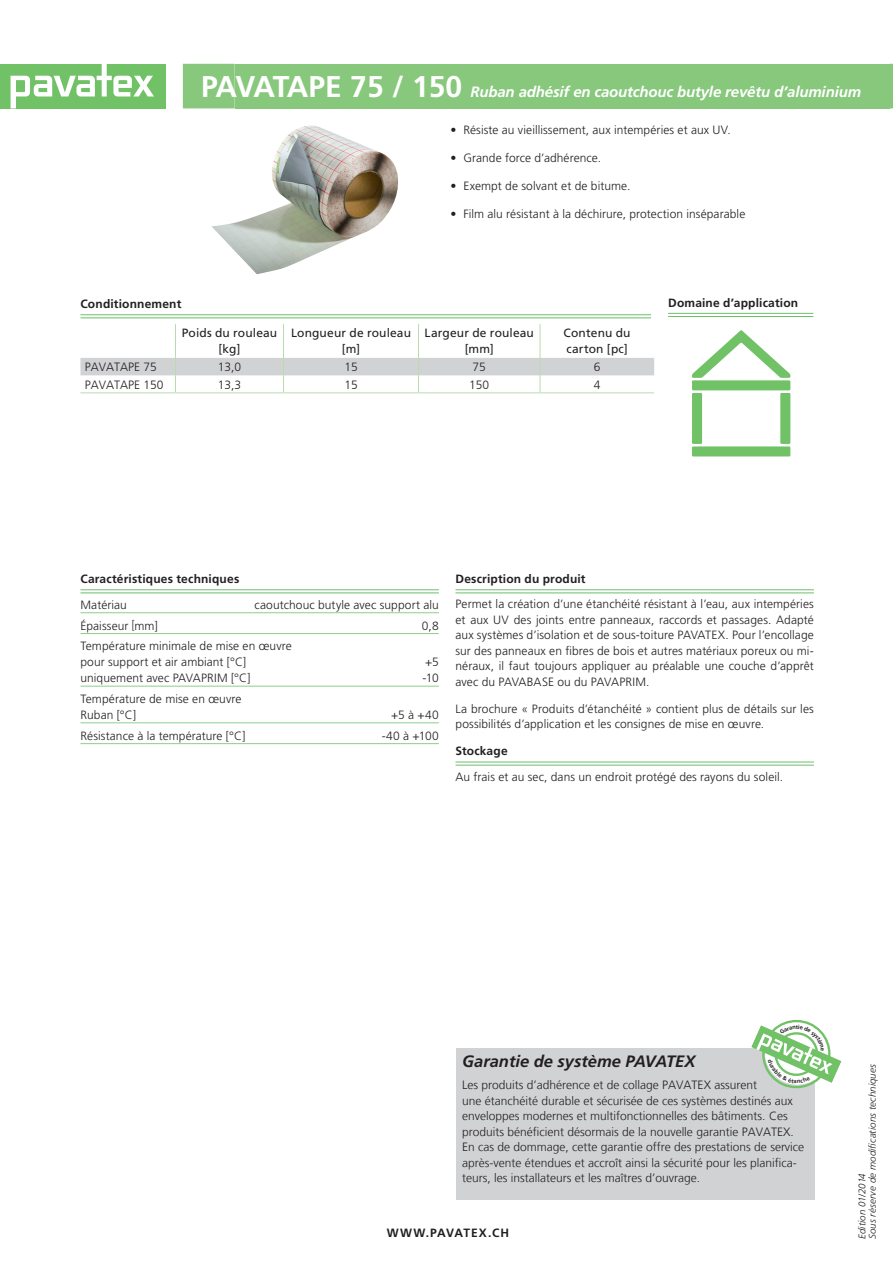
<style>
.page{position:relative;width:893px;height:1263px;background:#fff}
.page>*{position:absolute;margin:0;border:0;box-sizing:border-box;transform-origin:0 0}
.t1{font:italic 700 16.5px "Frutiger LT Std";color:#231f20}
.t2{font:italic 700 15px "Frutiger LT Std";letter-spacing:-.01em;color:#fff}
.t3{font:300 12px/15.5px "Frutiger LT Std";letter-spacing:.005em;color:#231f20}
.t4{font:300 12px/15.5px "Frutiger LT";color:#231f20}
.t5{font:700 12px "Frutiger LT Std";letter-spacing:.015em;color:#231f20}
.t6{font:12px/15.5px "Frutiger LT Std";letter-spacing:.01em;color:#231f20;text-align:center}
.t7{font:700 12px "Frutiger LT Std";letter-spacing:.08em;color:#231f20}
.t8{font:italic 300 9.75px/10.5px "Frutiger LT Std";letter-spacing:.01em;color:#231f20}
.s1{font-style:normal;font-size:30px}
.s2{font-stretch:condensed}
.s3{font-family:"Frutiger LT Std"}
</style>
<div class="page">
<div style="left:0;top:64px;width:166px;height:44px;background:#71c167"></div>
<svg style="left:11px;top:64px;width:143px;height:44px"></svg>
<div style="left:183px;top:64px;width:710px;height:44px;background:#87c87c"></div>
<div style="left:235px;top:64px;width:654px;height:44px;background:#87c87c"></div>
<hr style="left:668px;top:313px;width:145px;height:1px;background:#6bc069">
<hr style="left:668px;top:316px;width:145px;height:1px;background:#6bc069">
<hr style="left:455px;top:589px;width:359px;height:1px;background:#6bc069">
<hr style="left:455px;top:593px;width:359px;height:1px;background:#6bc069">
<hr style="left:455px;top:762px;width:359px;height:1px;background:#6bc069">
<hr style="left:455px;top:765px;width:359px;height:1px;background:#6bc069">
<hr style="left:80px;top:589px;width:359px;height:1px;background:#6bc069">
<hr style="left:80px;top:593px;width:359px;height:1px;background:#6bc069">
<hr style="left:80px;top:612px;width:359px;height:1px;background:#91cd8c">
<hr style="left:80px;top:633px;width:359px;height:1px;background:#91cd8c">
<hr style="left:80px;top:686px;width:359px;height:1px;background:#91cd8c">
<hr style="left:80px;top:722px;width:359px;height:1px;background:#91cd8c">
<hr style="left:80px;top:743px;width:359px;height:1px;background:#91cd8c">
<hr style="left:80px;top:314px;width:571px;height:1px;background:#6bc069">
<hr style="left:80px;top:318px;width:571px;height:1px;background:#6bc069">
<hr style="left:175px;top:324px;width:1px;height:34px;background:#b8dcae">
<hr style="left:283px;top:324px;width:1px;height:34px;background:#b8dcae">
<hr style="left:418px;top:324px;width:1px;height:34px;background:#b8dcae">
<hr style="left:540px;top:324px;width:1px;height:34px;background:#b8dcae">
<svg style="left:80px;top:358px;width:574px;height:34px"></svg>
<hr style="left:80px;top:392px;width:95px;height:1px;background:#b8dcae">
<hr style="left:176px;top:392px;width:108px;height:1px;background:#b8dcae">
<hr style="left:284px;top:392px;width:134px;height:1px;background:#b8dcae">
<hr style="left:418px;top:392px;width:122px;height:1px;background:#b8dcae">
<hr style="left:540px;top:392px;width:114px;height:1px;background:#b8dcae">
<img style="left:211px;top:125px;width:187px;height:149px">
<div style="left:456px;top:1048px;width:358px;height:151px;background:#d1d2d4"></div>
<div style="left:692px;top:446px;width:98px;height:10px;background:#71c167"></div>
<div style="left:692px;top:380px;width:98px;height:10px;background:#71c167"></div>
<div style="left:692px;top:393px;width:10px;height:51px;background:#71c167"></div>
<div style="left:780px;top:393px;width:10px;height:51px;background:#71c167"></div>
<svg style="left:692px;top:330px;width:98px;height:48px"></svg>
<svg style="left:751px;top:1020px;width:90px;height:72px"></svg>
<p class="t2" style="left:201px;top:83px;width:661px"><span class="s1">PAVATAPE 75 / 150</span> Ruban adhésif en caoutchouc butyle revêtu d’aluminium</p>
<p class="t5" style="left:80px;top:297px;width:102px">Conditionnement</p>
<p class="t3" style="left:451px;top:123px;width:282px"><span class="s2">•</span> Résiste au vieillissement, aux intempéries et aux UV.</p>
<p class="t3" style="left:451px;top:150px;width:152px"><span class="s2">•</span> Grande force d’adhérence.</p>
<p class="t3" style="left:451px;top:178px;width:181px"><span class="s2">•</span> Exempt de solvant et de bitume.</p>
<p class="t3" style="left:451px;top:206px;width:296px"><span class="s2">•</span> Film alu résistant à la déchirure, protection inséparable</p>
<p class="t5" style="left:668px;top:295px;width:132px">Domaine d’application</p>
<p class="t6" style="left:182px;top:325px;width:97px">Poids du rouleau [kg]</p>
<p class="t6" style="left:291px;top:325px;width:121px">Longueur de rouleau [m]</p>
<p class="t6" style="left:425px;top:325px;width:111px">Largeur de rouleau [mm]</p>
<p class="t6" style="left:564px;top:325px;width:68px;text-align:left">Contenu du carton [pc]</p>
<p class="t4" style="left:85px;top:359px;width:74px">PAVATAPE <span class="s3">75</span></p>
<p class="t3" style="left:218px;top:359px;width:25px">13,0</p>
<p class="t3" style="left:344px;top:359px;width:15px">15</p>
<p class="t3" style="left:473px;top:359px;width:15px">75</p>
<p class="t3" style="left:594px;top:359px;width:8px">6</p>
<p class="t4" style="left:85px;top:377px;width:80px">PAVATAPE 150</p>
<p class="t4" style="left:218px;top:377px;width:25px">13,3</p>
<p class="t4" style="left:344px;top:377px;width:15px">15</p>
<p class="t4" style="left:469px;top:377px;width:22px">150</p>
<p class="t4" style="left:594px;top:377px;width:8px">4</p>
<p class="t5" style="left:80px;top:572px;width:160px">Caractéristiques techniques</p>
<p class="t3" style="left:80px;top:597px;width:48px">Matériau</p>
<p class="t3" style="left:255px;top:597px;width:186px">caoutchouc butyle avec support alu</p>
<p class="t3" style="left:80px;top:618px;width:79px">Épaisseur [mm]</p>
<p class="t3" style="left:422px;top:618px;width:18px">0,8</p>
<p class="t3" style="left:80px;top:638px;width:213px;line-height:15.9px">Température minimale de mise en œuvre pour support et air ambiant [°C]</p>
<p class="t3" style="left:425px;top:654px;width:15px">+5</p>
<p class="t3" style="left:80px;top:670px;width:172px">uniquement avec PAVAPRIM [°C]</p>
<p class="t3" style="left:423px;top:670px;width:18px">-10</p>
<p class="t3" style="left:80px;top:691px;width:163px;line-height:15.9px">Température de mise en œuvre<br>Ruban [°C]</p>
<p class="t3" style="left:391px;top:707px;width:49px">+5 à +40</p>
<p class="t3" style="left:80px;top:728px;width:166px">Résistance à la température [°C]</p>
<p class="t3" style="left:382px;top:728px;width:59px">-40 à +100</p>
<p class="t5" style="left:455px;top:572px;width:132px">Description du produit</p>
<p class="t3" style="left:455px;top:597px;width:360px;text-align:justify">Permet la création d’une étanchéité résistant à l’eau, aux intempéries et aux UV des joints entre panneaux, raccords et passages. Adapté aux systèmes d’isolation et de sous-toiture PAVATEX. Pour l’encollage sur des panneaux en fibres de bois et autres matériaux poreux ou mi&shy;néraux, il faut toujours appliquer au préalable une couche d’apprêt avec du PAVABASE ou du PAVAPRIM.</p>
<p class="t3" style="left:455px;top:701px;width:360px">La brochure « Produits d’étanchéité » contient plus de détails sur les possibilités d’application et les consignes de mise en œuvre.</p>
<p class="t5" style="left:455px;top:744px;width:54px">Stockage</p>
<p class="t3" style="left:455px;top:769px;width:329px">Au frais et au sec, dans un endroit protégé des rayons du soleil.</p>
<h1 class="t1" style="left:462px;top:1051px;width:235px">Garantie de système PAVATEX</h1>
<p class="t4" style="left:462px;top:1078px;width:344px">Les produits d’adhérence et de collage PAVATEX assurent<br>une étanchéité durable et sécurisée de ces systèmes destinés aux enveloppes modernes et multifonctionnelles des bâtiments. Ces produits bénéficient désormais de la nouvelle garantie PAVATEX.<br>En cas de dommage, cette garantie offre des prestations de service après-vente étendues et accroît ainsi la sécurité pour les planifica&shy;teurs, les installateurs et les maîtres d’ouvrage.</p>
<h1 class="t1" style="left:462px;top:1051px;width:199px">PAVATEX-Sy temgarantie</h1>
<p class="t4" style="left:462px;top:1078px;width:336px">Die leistungsst rken Haft- und Klebekomponenten de<br>PAVATEX-Systemlösung n sorgen für di dauerhafte, sichere<br>Systemdichtheit bei modernen, multifunktionalen Gebäudehüllen</p>
<p class="t4" style="left:462px;top:1124px;width:331px">– jetzt auch garantiert du ch die neue PAVATEX-Gewährleistung Sie bietet im Sch d nsfall umf greiche Service-Leis u gen und erhöht so inmal m hr die Sicherheit für Planer, Verarbeiter und Bauherren.</p>
<p class="t7" style="left:387px;top:1226px;width:124px">WWW.PAVATEX.CH</p>
<p class="t8" style="left:857px;top:1239px;width:177px;rotate:-90deg">Edition 01/2014<br>Sous réserve de modifications techniques</p>
</div>
